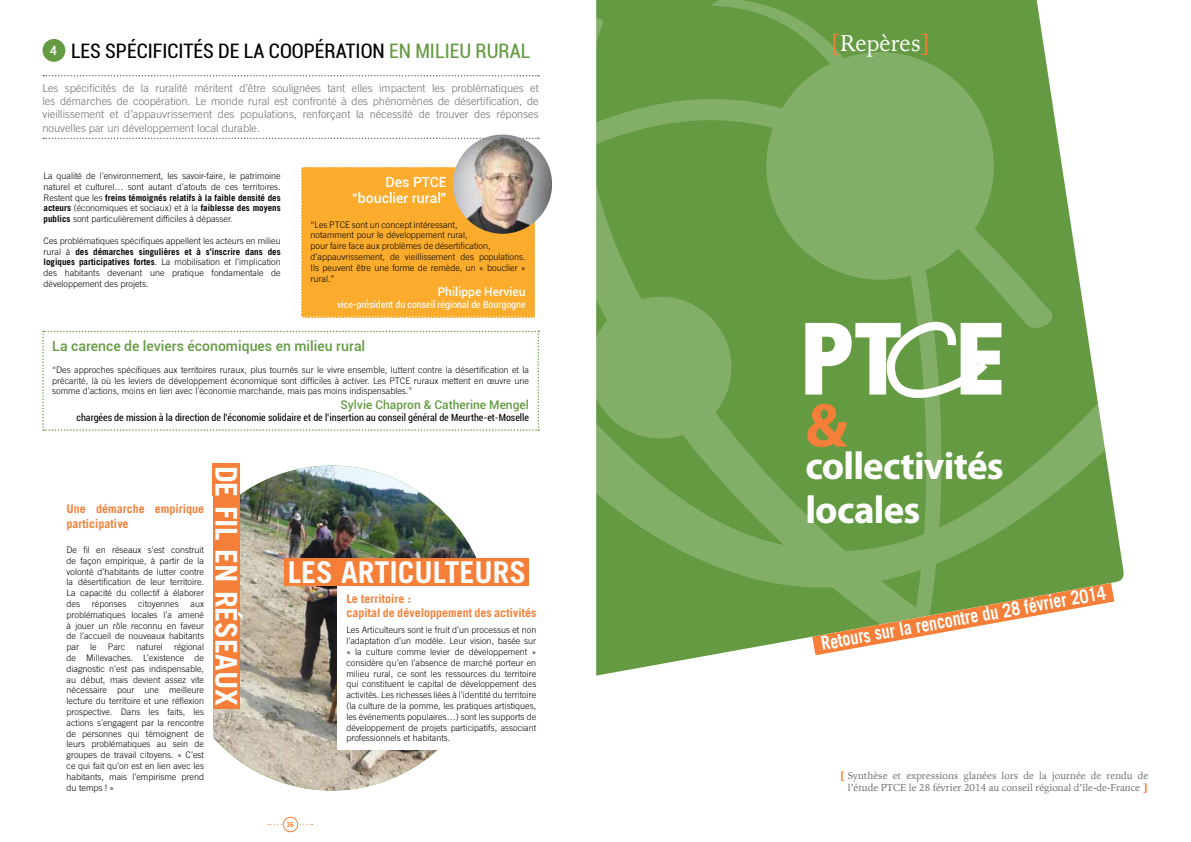
<style>
.page{position:relative;width:1191px;height:842px;background:#fff}
.page>*{position:absolute;margin:0;border:0;box-sizing:border-box;transform-origin:0 0}
.t1{font:700 62.4px "Myriad Pro";color:#f57f38}
.t2{font:700 39px/43.6px "Myriad Pro";letter-spacing:-.02em;color:#fff}
.t3{font:700 30px "Trade Gothic LT Std";color:#fff}
.t4{font:22.8px "Iowan Old Style";color:#fff}
.t5{font:condensed 20px "Roboto";color:#000}
.t6{font:700 19.2px "Trade Gothic LT Std";color:#fff;scale:.83 1}
.t7{font:500 14px "Roboto";color:#649b42}
.t8{font:500 14px/16.8px "Roboto";color:#fff;text-align:right}
.t9{font:700 12px/14.4px "Trade Gothic LT Std";color:#f57f38}
.t10{font:500 12px "Roboto";color:#649b42}
.t11{font:500 12px "Roboto";color:#fff}
.t12{font:300 11px/13.2px "Trade Gothic LT Std";color:#6d6e71;text-align:justify}
.t13{font:10px/12px "Iowan Old Style";color:#6d6e71;text-align:right}
.t14{font:condensed 10px "Roboto";color:#000}
.t15{font:condensed 10px "Roboto";color:#fff}
.t16{font:300 9px/10.8px "Trade Gothic LT Std";color:#000;text-align:justify}
.t17{font:700 6.7px "Trade Gothic LT Std";color:#f57f38}
.s1{font-weight:500;font-stretch:normal;font-size:12.7px;color:#fff}
.s2{color:#649b42}
.s3{font-weight:700}
.s4{color:#f57f38}
.s5{font-weight:900;color:#f57f38}
</style>
<div class="page">
<svg style="left:268px;top:824px;width:44px;height:1px"></svg>
<div style="left:283px;top:817px;width:15px;height:15px;background:#fff;border-radius:50%"></div>
<div style="left:283px;top:817px;width:15px;height:15px;border:1px solid #f57f38;border-radius:50%"></div>
<svg style="left:596px;top:0;width:482px;height:676px"></svg>
<svg style="left:949px;top:268px;width:175px;height:334px;fill:#649b42"></svg>
<svg style="left:523px;top:13px;width:183px;height:619px"></svg>
<svg style="left:706px;top:0;width:243px;height:668px;background:#75a657"></svg>
<svg style="left:393px;top:83px;width:666px;height:251px;fill:#649b42"></svg>
<svg style="left:575px;top:282px;width:171px;height:161px;background:#8ab371"></svg>
<svg style="left:742px;top:28px;width:276px;height:259px;background:#76a658"></svg>
<img style="left:212px;top:466px;width:265px;height:324px">
<div style="left:43px;top:39px;width:22px;height:23px;background:#649b42;border-radius:50%"></div>
<svg style="left:43px;top:75px;width:496px;height:1px"></svg>
<svg style="left:43px;top:138px;width:496px;height:1px"></svg>
<div style="left:301px;top:166px;width:235px;height:152px;background:#fbac2c"></div>
<img style="left:453px;top:135px;width:99px;height:99px;border-radius:50px">
<svg style="left:42px;top:331px;width:497px;height:100px"></svg>
<div style="left:213px;top:463px;width:27px;height:246px;background:#f57f38"></div>
<div style="left:338px;top:586px;width:207px;height:164px;background:#fff"></div>
<div style="left:285px;top:558px;width:244px;height:28px;background:#f57f38"></div>
<div style="left:58px;top:496px;width:155px;height:303px;background:#fff"></div>
<svg style="left:812px;top:583px;width:302px;height:72px"></svg>
<svg style="left:805px;top:305px;width:196px;height:103px"></svg>
<h3 class="t5" style="left:50px;top:37px;width:482px"><span class="s1">4</span> LES SPÉCIFICITÉS DE LA COOPÉRATION <span class="s2">EN MILIEU RURAL</span></h3>
<p class="t12" style="left:43px;top:81px;width:498px">Les spécificités de la ruralité méritent d’être soulignées tant elles impactent les problématiques et les démarches de coopération. Le monde rural est confronté à des phénomènes de désertification, de vieillissement et d’appauvrissement des populations, renforçant la nécessité de trouver des réponses nouvelles par un développement local durable.</p>
<p class="t16" style="left:44px;top:170px;width:239px">La qualité de l’environnement, les savoir-faire, le patrimoine naturel et culturel… sont autant d’atouts de ces territoires.<br>Restent que les <span class="s3">freins témoignés relatifs à la faible densité des acteurs</span> (économiques et sociaux) et à la <span class="s3">faiblesse des moyens publics</span> sont particulièrement difficiles à dépasser.</p>
<p class="t16" style="left:44px;top:235px;width:239px">Ces problématiques spécifiques appellent les acteurs en milieu rural à <span class="s3">des démarches singulières et à s’inscrire dans des logiques participatives fortes</span>. La mobilisation et l’implication des habitants devenant une pratique fondamentale de développement des projets.</p>
<h3 class="t8" style="left:352px;top:173px;width:96px">Des PTCE “bouclier rural”</h3>
<p class="t16" style="left:310px;top:219px;width:216px;text-align:left">“Les PTCE sont un concept intéressant,<br>notamment pour le développement rural,<br>pour faire face aux problèmes de désertification, d’appauvrissement, de vieillissement des populations.<br>Ils peuvent être une forme de remède, un « bouclier » rural.”</p>
<h3 class="t11" style="left:438px;top:283px;width:89px">Philippe Hervieu</h3>
<p class="t15" style="left:337px;top:297px;width:190px">vice-président du conseil régional de Bourgogne</p>
<h3 class="t7" style="left:52px;top:336px;width:314px">La carence de leviers économiques en milieu rural</h3>
<p class="t16" style="left:52px;top:364px;width:478px">“Des approches spécifiques aux territoires ruraux, plus tournés sur le vivre ensemble, luttent contre la désertification et la précarité, là où les leviers de développement économique sont difficiles à activer. Les PTCE ruraux mettent en œuvre une somme d’actions, moins en lien avec l’économie marchande, mais pas moins indispensables.”</p>
<h3 class="t10" style="left:340px;top:396px;width:190px">Sylvie Chapron &amp; Catherine Mengel</h3>
<p class="t14" style="left:76px;top:410px;width:454px">chargées de mission à la direction de l’économie solidaire et de l’insertion au conseil général de Meurthe-et-Moselle</p>
<h3 class="t9" style="left:67px;top:502px;width:139px">Une démarche empirique participative</h3>
<p class="t16" style="left:67px;top:544px;width:139px">De fil en réseaux s’est construit de façon empirique, à partir de la volonté d’habitants de lutter contre la désertification de leur territoire.<br>La capacité du collectif à élaborer des</p>
<p class="t16" style="left:92px;top:598px;width:36px">réponses</p>
<p class="t16" style="left:138px;top:598px;width:42px">citoyennes</p>
<p class="t16" style="left:67px;top:598px;width:139px;text-indent:124px">aux problématiques locales l’a amené à jouer un rôle reconnu en faveur de l’accueil de nouveaux habitants par le Parc naturel régional de Millevaches. L’existence de diagnostic n’est pas indispensable, au début, mais devient assez vite nécessaire pour une meilleure lecture du territoire et une réflexion prospective. Dans les faits, les actions s’engagent par la rencontre de personnes qui témoignent de leurs problématiques au sein de groupes de travail citoyens. « C’est ce qui fait qu’on est en lien avec les habitants, mais l’empirisme prend du temps ! »</p>
<h3 class="t3" style="left:244px;top:466px;width:242px;rotate:90deg">DE FIL EN RÉSEAUX</h3>
<h3 class="t3" style="left:288px;top:554px;width:240px">LES ARTICULTEURS</h3>
<p class="t17" style="left:286px;top:820px;width:9px">36</p>
<h3 class="t9" style="left:346px;top:591px;width:191px">Le territoire :<br>capital de développement des activités</h3>
<p class="t16" style="left:346px;top:625px;width:191px">Les Articulteurs sont le fruit d’un processus et non l’adaptation d’un modèle. Leur vision, basée sur « la culture comme levier de développement » considère qu’en l’absence de marché porteur en milieu rural, ce sont les ressources du territoire qui constituent le capital de développement des activités. Les richesses liées à l’identité du territoire (la culture de la pomme, les pratiques artistiques, les événements populaires…) sont les supports de développement de projets participatifs, associant professionnels et habitants.</p>
<h3 class="t4" style="left:830px;top:23px;width:101px"><span class="s4">[</span>Repères<span class="s4">]</span></h3>
<h1 class="t1" style="left:805px;top:385px;width:44px">&amp;</h1>
<h2 class="t2" style="left:805px;top:443px;width:200px">collectivités locales</h2>
<h3 class="t6" style="left:819px;top:631px;width:350px;rotate:-10deg">Retours sur la rencontre du 28 février 2014</h3>
<p class="t13" style="left:839px;top:769px;width:310px"><span class="s5">[</span> Synthèse et expressions glanées lors de la journée de rendu de l’étude PTCE le 28 février 2014 au conseil régional d’île-de-France <span class="s5">]</span></p>
</div>
